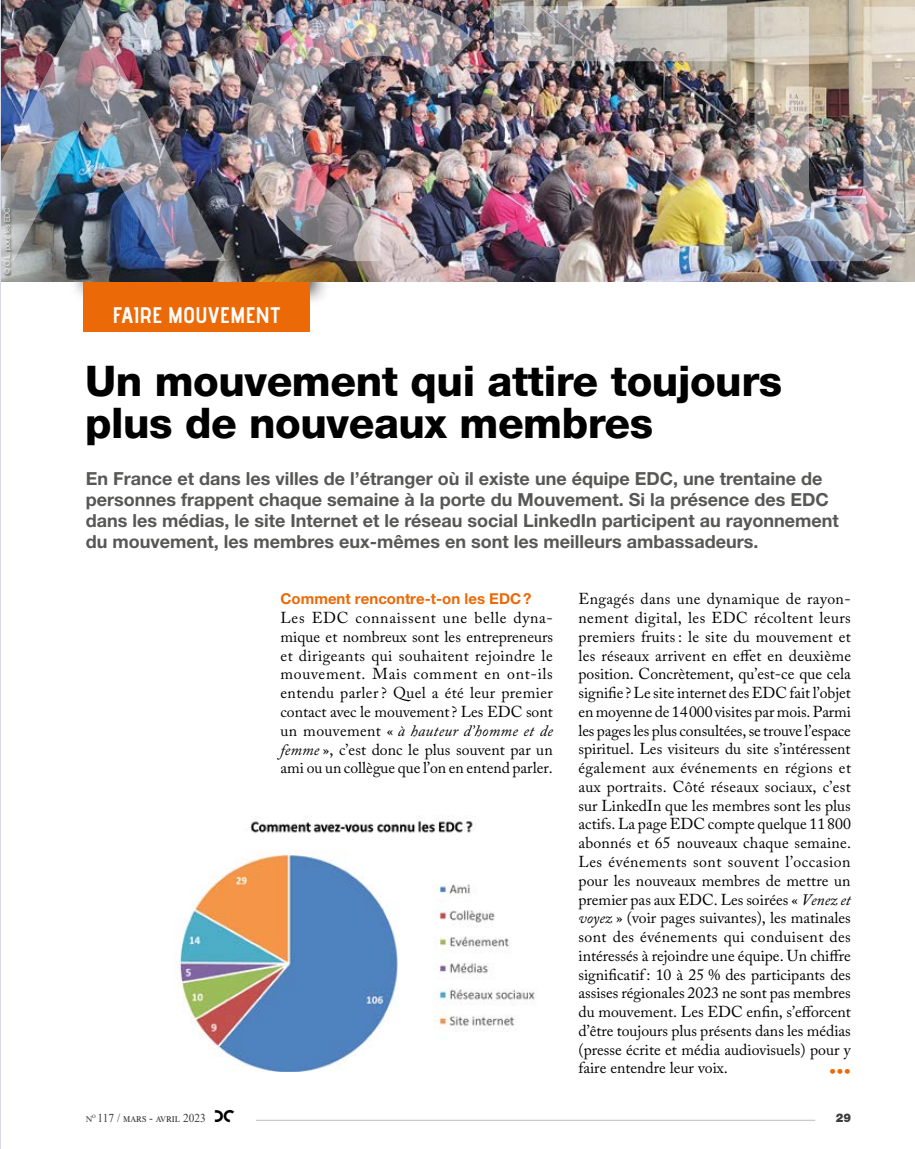
<style>
.page{position:relative;width:915px;height:1149px;background:#fff}
.page>*{position:absolute;margin:0;border:0;box-sizing:border-box;transform-origin:0 0}
.t1{font:800 42px/42px "Helvetica Neue";letter-spacing:-.01em;color:#000}
.t2{font:22.5px "advent Bd 3";letter-spacing:-.005em;color:#fff}
.t3{font:21px "Adobe Caslon Pro";color:#ec6907}
.t4{font:700 18px/21px "Helvetica Neue LT Std";color:#575756}
.t5{font:15.75px/18.8px "Adobe Caslon Pro";color:#000;text-align:justify}
.t6{font:700 15px "Helvetica Neue LT Std";color:#ec6907}
.t7{font:12px "Times New Roman";color:#3c3c3b;scale:.95 1}
.t8{font:900 12px "Helvetica Neue LT Std";color:#3c3c3b;scale:.95 1}
.t9{font:300 7.5px "Helvetica Neue LT Std";color:#fff}
.s1{font-family:"Libris ADF Std";font-weight:400}
.s2{font-style:italic}
.s3{font-family:"Bifur Foundation";font-size:14.7px;color:#000}
</style>
<div class="page">
<hr style="left:230px;top:1119px;width:584px;height:1px;background:#bcbcbc">
<div style="left:86px;top:1109px;width:170px;height:12px;background:#fff"></div>
<div style="left:69px;top:136px;width:73px;height:168px;background:#000;opacity:.83"></div>
<div style="left:258px;top:139px;width:73px;height:169px;background:#000;opacity:.83"></div>
<div style="left:83px;top:282px;width:227px;height:49px;background:#ec6907"></div>
<img style="left:1px;top:261px;width:913px;height:21px">
<img style="left:1px;top:0;width:913px;height:261px">
<div style="left:4px;top:207px;width:10px;height:70px;background:#000;opacity:.75"></div>
<hr style="left:0;top:0;width:1px;height:1148px;background:#d8dbe5">
<img style="left:178px;top:815px;width:357px;height:255px">
<p class="t9" style="left:3px;top:274px;width:68px;rotate:-90deg"><span class="s1">©</span> O.L. pour les EDC</p>
<h2 class="t2" style="left:112px;top:301px;width:169px">FAIRE MOUVEMENT</h2>
<h1 class="t1" style="left:85px;top:360px;width:698px">Un mouvement qui attire toujours plus de nouveaux membres</h1>
<p class="t4" style="left:86px;top:467px;width:754px">En France et dans les villes de l’étranger où il existe une équipe EDC, une trentaine de personnes frappent chaque semaine à la porte du Mouvement. Si la présence des EDC dans les médias, le site Internet et le réseau social LinkedIn participent au rayonnement du mouvement, les membres eux-mêmes en sont les meilleurs ambassadeurs.</p>
<p class="t6" style="left:280px;top:589px;width:252px">Comment rencontre-t-on les EDC?</p>
<p class="t5" style="left:280px;top:608px;width:274px">Les EDC connaissent une belle dyna&shy;mique et nombreux sont les entrepreneurs et dirigeants qui souhaitent rejoindre le mouvement. Mais comment en ont-ils entendu parler? Quel a été leur premier contact avec le mouvement? Les EDC sont un mouvement « <span class="s2">à hauteur d’homme et de femme</span> », c’est donc le plus souvent par un ami ou un collègue que l’on en entend parler.</p>
<p class="t5" style="left:578px;top:589px;width:274px">Engagés dans une dynamique de rayon&shy;nement digital, les EDC récoltent leurs premiers fruits: le site du mouvement et les réseaux arrivent en effet en deuxième position. Concrètement, qu’est-ce que cela signifie ? Le site internet des EDC fait l’objet en moyenne de 14000 visites par mois. Parmi les pages les plus consultées, se trouve l’espace spirituel. Les visiteurs du site s’intéressent également aux événements en régions et aux portraits. Côté réseaux sociaux, c’est sur LinkedIn que les membres sont les plus actifs. La page EDC compte quelque 11800 abonnés et 65 nouveaux chaque semaine.<br>Les événements sont souvent l’occasion pour les nouveaux membres de mettre un premier pas aux EDC. Les soirées « <span class="s2">Venez et voyez</span> » (voir pages suivantes), les matinales sont des événements qui conduisent des intéressés à rejoindre une équipe. Un chiffre significatif: 10 à 25 % des participants des assises régionales 2023 ne sont pas membres du mouvement. Les EDC enfin, s’efforcent d’être toujours plus présents dans les médias (presse écrite et média audiovisuels) pour y faire entendre leur voix.</p>
<h3 class="t3" style="left:828px;top:1058px;width:23px">•••</h3>
<p class="t7" style="left:86px;top:1109px;width:158px">n<sup>o</sup> 117 / mars - avril 2023 <span class="s3">dc</span></p>
<p class="t8" style="left:835px;top:1110px;width:18px">29</p>
</div>
